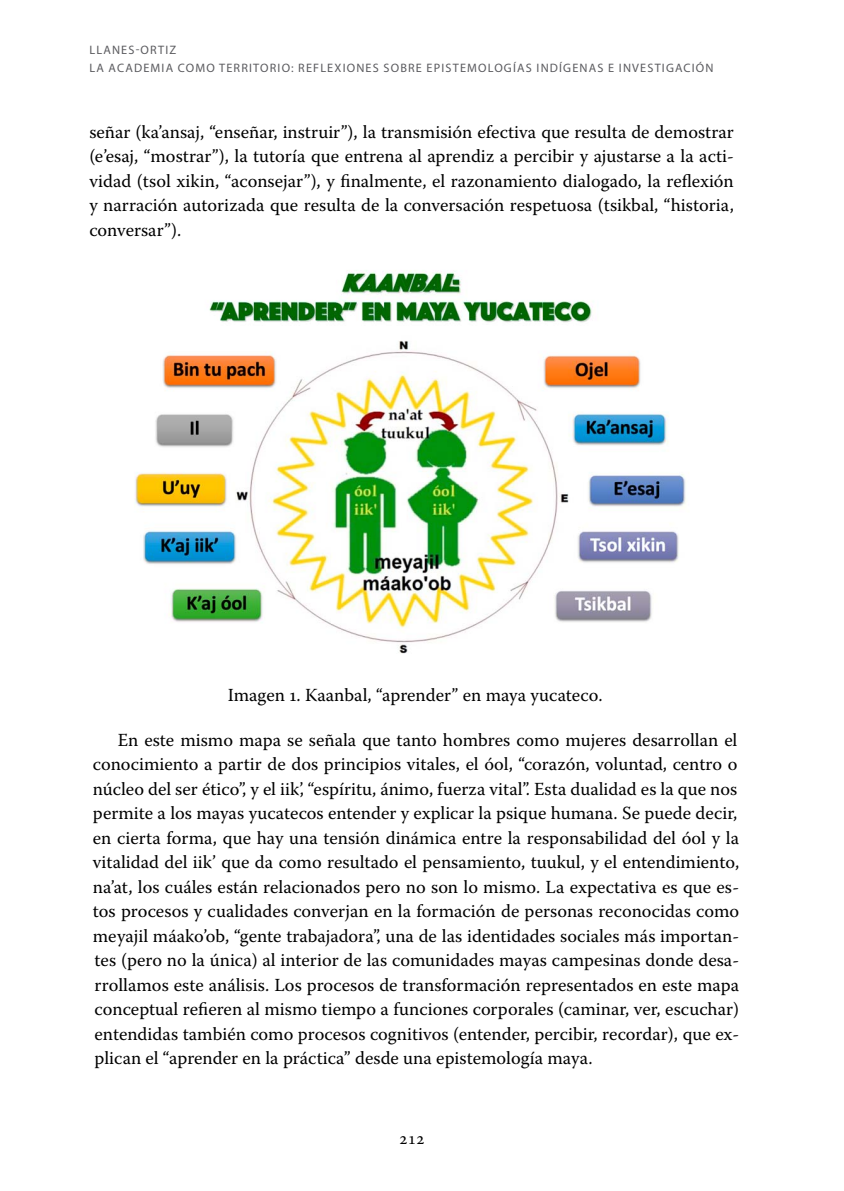
<style>
.page{position:relative;width:844px;height:1191px;background:#fff}
.page>*{position:absolute;margin:0;border:0;box-sizing:border-box;transform-origin:0 0}
.t1{font:18.38px/24.5px "Warnock Pro";color:#000;text-align:justify}
.t2{font:17.5px "Minion Pro";color:#000}
.t3{font:12.25px/17.5px "Myriad Pro";letter-spacing:.095em;color:#5b5b5f}
</style>
<div class="page">
<img style="left:135px;top:270px;width:551px;height:384px">
<p class="t3" style="left:89px;top:41px;width:107px">LLANES-ORTIZ<br>LA ACADEMIA COMO</p>
<p class="t3" style="left:219px;top:59px;width:131px">TERRITORIO: REFLEXION</p>
<p class="t3" style="left:365px;top:59px;width:68px">ES SOBRE EPIS</p>
<p class="t3" style="left:452px;top:59px;width:25px">TEMOLOG</p>
<p class="t3" style="left:513px;top:59px;width:187px">ÍAS INDÍGENAS E INVESTIGACIÓN</p>
<p class="t1" style="left:89px;top:119px;width:646px">señar (ka’ansaj, “enseñar, instruir”), la transmisión efectiva que resulta de demostrar (e’esaj, “mostrar”), la tutoría que entrena al aprendiz a percibir y ajustarse a la acti&shy;vidad (tsol xikin, “aconsejar”), y finalmente, el razonamiento dialogado, la reflexión y narración autorizada que resulta de la conversación respetuosa (tsikbal, “historia, conversar”).</p>
<p class="t1" style="left:227px;top:682px;width:376px">Imagen 1. Kaanbal, “aprender” en maya yucateco.</p>
<p class="t1" style="left:93px;top:727px;width:647px;text-indent:25px">En este mismo mapa se señala que tanto hombres como mujeres desarrollan el conocimiento a partir de dos principios vitales, el óol, “corazón, voluntad, centro o núcleo del ser ético”, y el iik’, “espíritu, ánimo, fuerza vital”. Esta dualidad es la que nos permite a los mayas yucatecos entender y explicar la psique humana. Se puede decir, en cierta forma, que hay una tensión dinámica entre la responsabilidad del óol y la vitalidad del iik’ que da como resultado el pensamiento, tuukul, y el entendimiento, na’at, los cuáles están relacionados pero no son lo mismo. La expectativa es que es&shy;tos procesos y cualidades converjan en la formación de personas reconocidas como meyajil máako’ob, “gente trabajadora”, una de las identidades sociales más importan&shy;tes (pero no la única) al interior de las comunidades mayas campesinas donde desa&shy;rrollamos este análisis. Los procesos de transformación representados en este mapa conceptual refieren al mismo tiempo a funciones corporales (caminar, ver, escuchar) entendidas también como procesos cognitivos (entender, percibir, recordar), que ex&shy;plican el “aprender en la práctica” desde una epistemología maya.</p>
<p class="t2" style="left:399px;top:1126px;width:27px">212</p>
</div>
